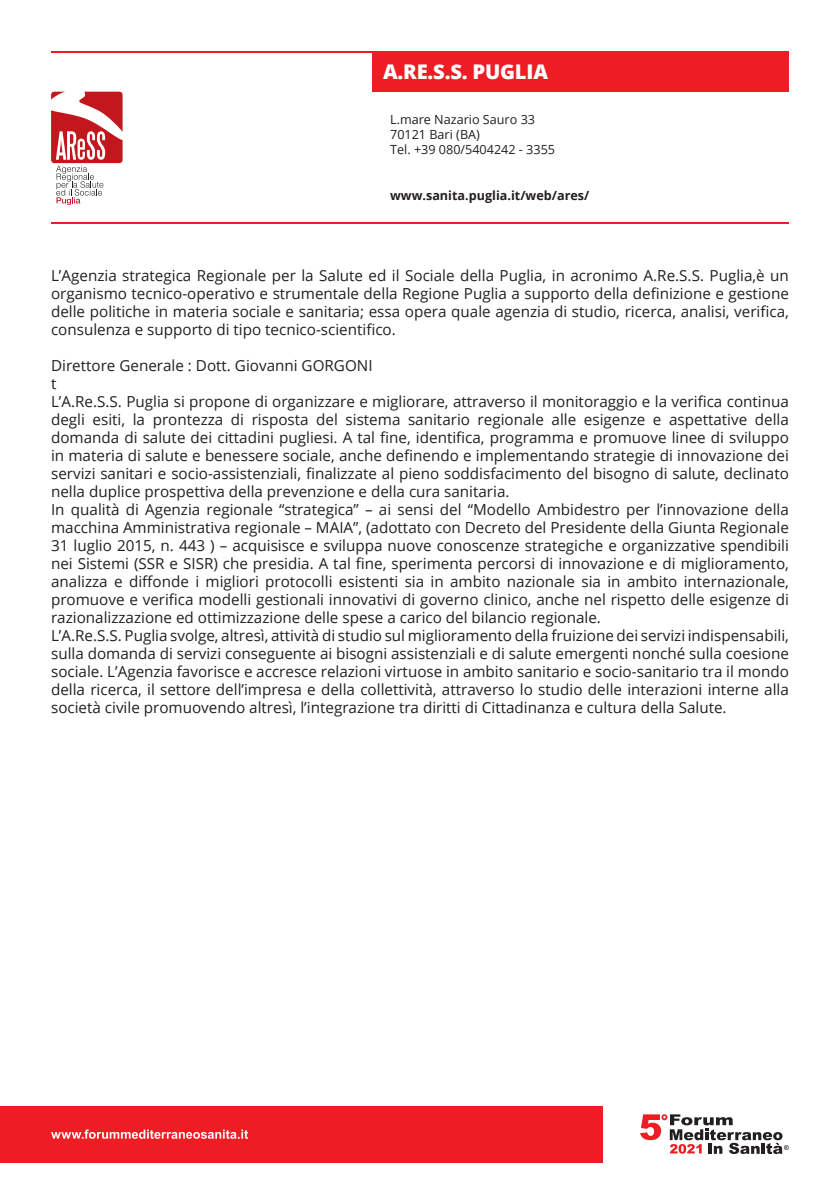
<style>
.page{position:relative;width:840px;height:1191px;background:#fff}
.page>*{position:absolute;margin:0;border:0;box-sizing:border-box;transform-origin:0 0}
.RagioneSociale{font:800 20.2px "Open Sans";letter-spacing:-.01em;color:#fff}
.CompanyProfile{font:15.2px/18px "Open Sans";color:#231f20;text-align:justify}
.t1{font:12.6px "Open Sans";color:#231f20}
.t2{font:700 12.6px "Open Sans";color:#231f20}
</style>
<div class="page">
<div style="left:0;top:1105px;width:602px;height:57px;background:#ee1d23"></div>
<svg style="left:51px;top:1129px;width:197px;height:9px"></svg>
<svg style="left:640px;top:1114px;width:148px;height:40px"></svg>
<hr style="left:51px;top:222px;width:737px;height:2px;background:#ee1d23">
<div style="left:372px;top:51px;width:416px;height:41px;background:#ee1d23"></div>
<hr style="left:51px;top:51px;width:737px;height:2px;background:#ee1d23">
<svg style="left:51px;top:92px;width:71px;height:113px"></svg>
<p class="RagioneSociale" style="left:383px;top:56px;width:166px">A.RE.S.S. PUGLIA</p>
<p class="t1" style="left:390px;top:111px;width:146px">L.mare Nazario Sauro 33</p>
<p class="t1" style="left:390px;top:126px;width:91px">70121 Bari (BA)</p>
<p class="t1" style="left:390px;top:141px;width:166px">Tel. +39 080/5404242 - 3355</p>
<p class="t2" style="left:390px;top:186px;width:201px">www.sanita.puglia.it/web/ares/</p>
<p class="CompanyProfile" style="left:51px;top:266px;width:739px">L’Agenzia strategica Regionale per la Salute ed il Sociale della Puglia, in acronimo A.Re.S.S. Puglia,è un organismo tecnico-operativo e strumentale della Regione Puglia a supporto della definizione e gestione delle politiche in materia sociale e sanitaria; essa opera quale agenzia di studio, ricerca, analisi, verifica, consulenza e supporto di tipo tecnico-scientifico.</p>
<p class="CompanyProfile" style="left:51px;top:356px;width:323px">Direttore Generale : Dott. Giovanni GORGONI</p>
<p class="CompanyProfile" style="left:51px;top:374px;width:7px">t</p>
<p class="CompanyProfile" style="left:51px;top:392px;width:739px">L’A.Re.S.S. Puglia si propone di organizzare e migliorare, attraverso il monitoraggio e la verifica continua degli esiti, la prontezza di risposta del sistema sanitario regionale alle esigenze e aspettative della domanda di salute dei cittadini pugliesi. A tal fine, identifica, programma e promuove linee di sviluppo in materia di salute e benessere sociale, anche definendo e implementando strategie di innovazione dei servizi sanitari e socio-assistenziali, finalizzate al pieno soddisfacimento del bisogno di salute, declinato nella duplice prospettiva della prevenzione e della cura sanitaria.</p>
<p class="CompanyProfile" style="left:51px;top:500px;width:739px">In qualità di Agenzia regionale “strategica” – ai sensi del “Modello Ambidestro per l’innovazione della macchina Amministrativa regionale – MAIA”, (adottato con Decreto del Presidente della Giunta Regionale 31 luglio 2015, n. 443 ) – acquisisce e sviluppa nuove conoscenze strategiche e organizzative spendibili nei Sistemi (SSR e SISR) che presidia. A tal fine, sperimenta percorsi di innovazione e di miglioramento, analizza e diffonde i migliori protocolli esistenti sia in ambito nazionale sia in ambito internazionale, promuove e verifica modelli gestionali innovativi di governo clinico, anche nel rispetto delle esigenze di razionalizzazione ed ottimizzazione delle spese a carico del bilancio regionale.</p>
<p class="CompanyProfile" style="left:51px;top:626px;width:739px">L’A.Re.S.S. Puglia svolge, altresì, attività di studio sul miglioramento della fruizione dei servizi indispensabili, sulla domanda di servizi conseguente ai bisogni assistenziali e di salute emergenti nonché sulla coesione sociale. L’Agenzia favorisce e accresce relazioni virtuose in ambito sanitario e socio-sanitario tra il mondo della ricerca, il settore dell’impresa e della collettività, attraverso lo studio delle interazioni interne alla società civile promuovendo altresì, l’integrazione tra diritti di Cittadinanza e cultura della Salute.</p>
</div>
